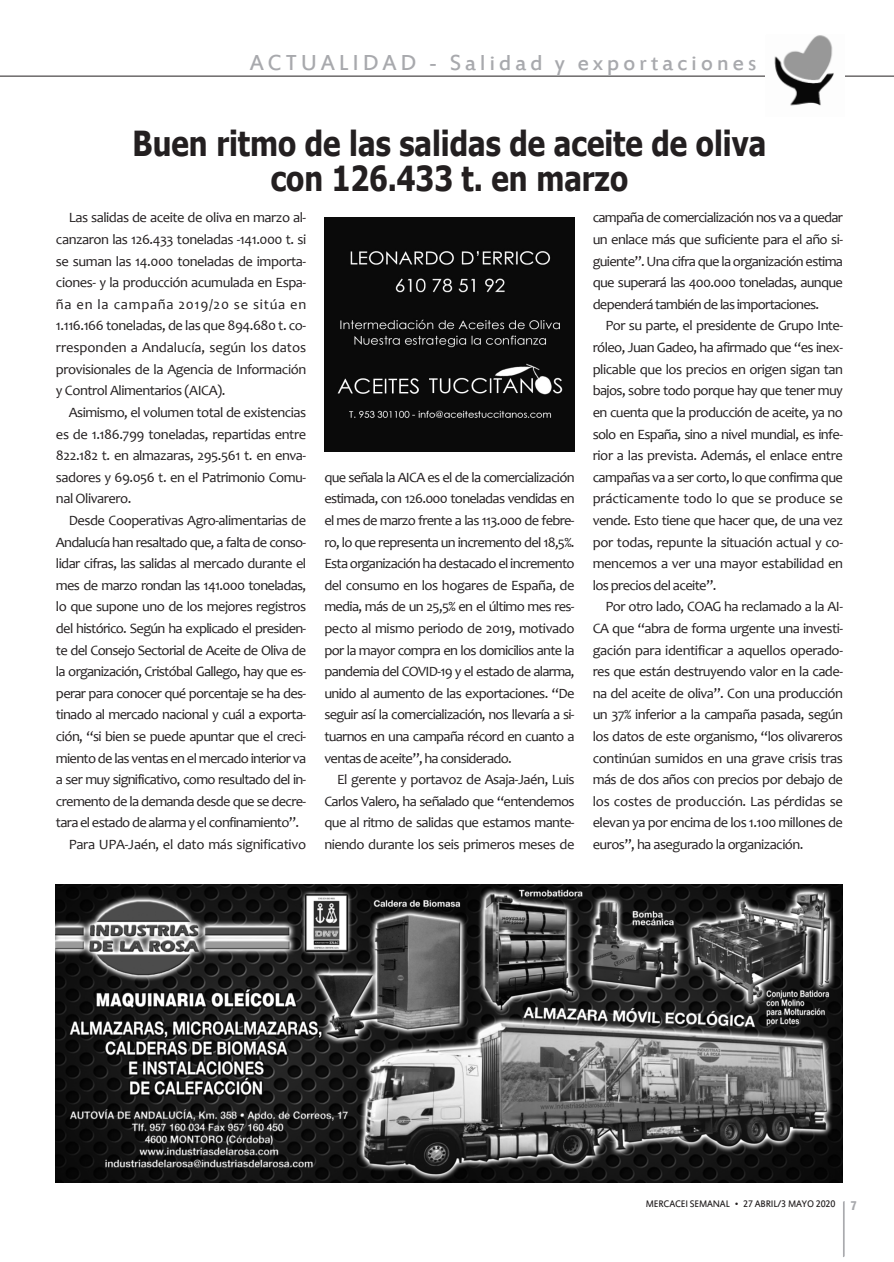
<style>
.page{position:relative;width:894px;height:1262px;background:#fff}
.page>*{position:absolute;margin:0;border:0;box-sizing:border-box;transform-origin:0 0}
.t1{font:700 34.5px/34.5px "Tahoma";color:#231f20;text-align:center;scale:.85 1}
.t2{font:24px "Estrangelo Edessa";letter-spacing:.15em;color:#a8a9ad}
.t3{font:14.25px/21.6px "Candara";letter-spacing:-.045em;color:#231f20;text-align:justify}
.t4{font:14.25px "Candara";letter-spacing:-.02em;color:#231f20}
.t5{font:900 condensed 12px "Helvetica";color:#a8a9ad}
.t6{font:10.5px "Estrangelo Edessa";letter-spacing:-.015em;color:#231f20;scale:.95 1}
</style>
<div class="page">
<hr style="left:0;top:76px;width:894px;height:1px;background:#231f20">
<img style="left:765px;top:35px;width:79px;height:71px">
<hr style="left:843px;top:1201px;width:1px;height:56px;background:#a8a9ad">
<img style="left:324px;top:218px;width:250px;height:233px">
<img style="left:56px;top:884px;width:787px;height:298px">
<h2 class="t2" style="left:250px;top:50px;width:508px">ACTUALIDAD - Salidad y exportaciones</h2>
<h1 class="t1" style="left:133px;top:125px;width:747px">Buen ritmo de las salidas de aceite de oliva con 126.433 t. en marzo</h1>
<p class="t3" style="left:56px;top:207px;width:252px;text-indent:13px">Las salidas de aceite de oliva en marzo al&shy;canzaron las 126.433 toneladas -141.000 t. si se suman las 14.000 toneladas de importa&shy;ciones- y la producción acumulada en Espa&shy;ña en la campaña 2019/20 se sitúa en 1.116.166 toneladas, de las que 894.680 t. co&shy;rresponden a Andalucía, según los datos provisionales de la Agencia de Información y Control Alimentarios (AICA).</p>
<p class="t3" style="left:56px;top:401px;width:252px;text-indent:13px">Asimismo, el volumen total de existencias es de 1.186.799 toneladas, repartidas entre 822.182 t. en almazaras, 295.561 t. en enva&shy;sadores y 69.056 t. en el Patrimonio Comu&shy;nal Olivarero.</p>
<p class="t3" style="left:69px;top:509px;width:239px">Desde Cooperativas Agro-alimentarias de</p>
<p class="t3" style="left:56px;top:531px;width:252px">Andalucía han resaltado que, a falta de conso-</p>
<p class="t3" style="left:56px;top:552px;width:252px">lidar cifras, las salidas al mercado durante el</p>
<p class="t3" style="left:56px;top:574px;width:252px">mes de marzo rondan las 141.000 toneladas,</p>
<p class="t3" style="left:56px;top:596px;width:252px">lo que supone uno de los mejores registros</p>
<p class="t3" style="left:56px;top:617px;width:252px">del histórico. Según ha explicado el presiden-</p>
<p class="t3" style="left:56px;top:639px;width:252px">te del Consejo Sectorial de Aceite de Oliva de</p>
<p class="t3" style="left:56px;top:660px;width:252px">la organización, Cristóbal Gallego, hay que es-</p>
<p class="t3" style="left:56px;top:682px;width:252px">perar para conocer qué porcentaje se ha des-</p>
<p class="t3" style="left:56px;top:704px;width:252px">tinado al mercado nacional y cuál a exporta-</p>
<p class="t3" style="left:56px;top:725px;width:252px">ción, “si bien se puede apuntar que el creci-</p>
<p class="t3" style="left:56px;top:747px;width:252px">miento de las ventas en el mercado interior va</p>
<p class="t3" style="left:56px;top:768px;width:252px">a ser muy significativo, como resultado del in-</p>
<p class="t3" style="left:56px;top:790px;width:252px">cremento de la demanda desde que se decre-</p>
<p class="t3" style="left:56px;top:812px;width:245px">tara el estado de alarma y el confinamiento”.</p>
<p class="t4" style="left:69px;top:835px;width:239px">Para UPA-Jaén, el dato más significativo</p>
<p class="t3" style="left:324px;top:466px;width:252px">que señala la AICA es el de la comercialización estimada, con 126.000 toneladas vendidas en el mes de marzo frente a las 113.000 de febre&shy;ro, lo que representa un incremento del 18,5%.<br>Esta organización ha destacado el incremento del consumo en los hogares de España, de media, más de un 25,5% en el último mes res&shy;pecto al mismo periodo de 2019, motivado por la mayor compra en los domicilios ante la pandemia del COVID-19 y el estado de alarma, unido al aumento de las exportaciones. “De seguir así la comercialización, nos llevaría a si&shy;tuarnos en una campaña récord en cuanto a ventas de aceite”, ha considerado.</p>
<p class="t3" style="left:324px;top:768px;width:252px;text-indent:13px">El gerente y portavoz de Asaja-Jaén, Luis Carlos Valero, ha señalado que “entendemos que al ritmo de salidas que estamos mante&shy;niendo durante los seis primeros meses de</p>
<p class="t3" style="left:592px;top:207px;width:252px">campaña de comercialización nos va a quedar un enlace más que suficiente para el año si&shy;guiente”. Una cifra que la organización estima que superará las 400.000 toneladas, aunque dependerá también de las importaciones.</p>
<p class="t3" style="left:592px;top:315px;width:252px;text-indent:13px">Por su parte, el presidente de Grupo Inte&shy;róleo, Juan Gadeo, ha afirmado que “es inex&shy;plicable que los precios en origen sigan tan bajos, sobre todo porque hay que tener muy en cuenta que la producción de aceite, ya no solo en España, sino a nivel mundial, es infe&shy;rior a las prevista. Además, el enlace entre campañas va a ser corto, lo que confirma que prácticamente todo lo que se produce se vende. Esto tiene que hacer que, de una vez por todas, repunte la situación actual y co&shy;mencemos a ver una mayor estabilidad en los precios del aceite”.</p>
<p class="t3" style="left:592px;top:596px;width:252px;text-indent:13px">Por otro lado, COAG ha reclamado a la AI-CA que “abra de forma urgente una investi&shy;gación para identificar a aquellos operado&shy;res que están destruyendo valor en la cade&shy;na del aceite de oliva”. Con una producción un 37% inferior a la campaña pasada, según los datos de este organismo, “los olivareros continúan sumidos en una grave crisis tras más de dos años con precios por debajo de los costes de producción. Las pérdidas se elevan ya por encima de los 1.100 millones de euros”, ha asegurado la organización.</p>
<p class="t6" style="left:645px;top:1199px;width:201px">MERCACEI SEMANAL • 27 ABRIL/3 MAyO 2020</p>
<p class="t5" style="left:850px;top:1201px;width:7px">7</p>
</div>
